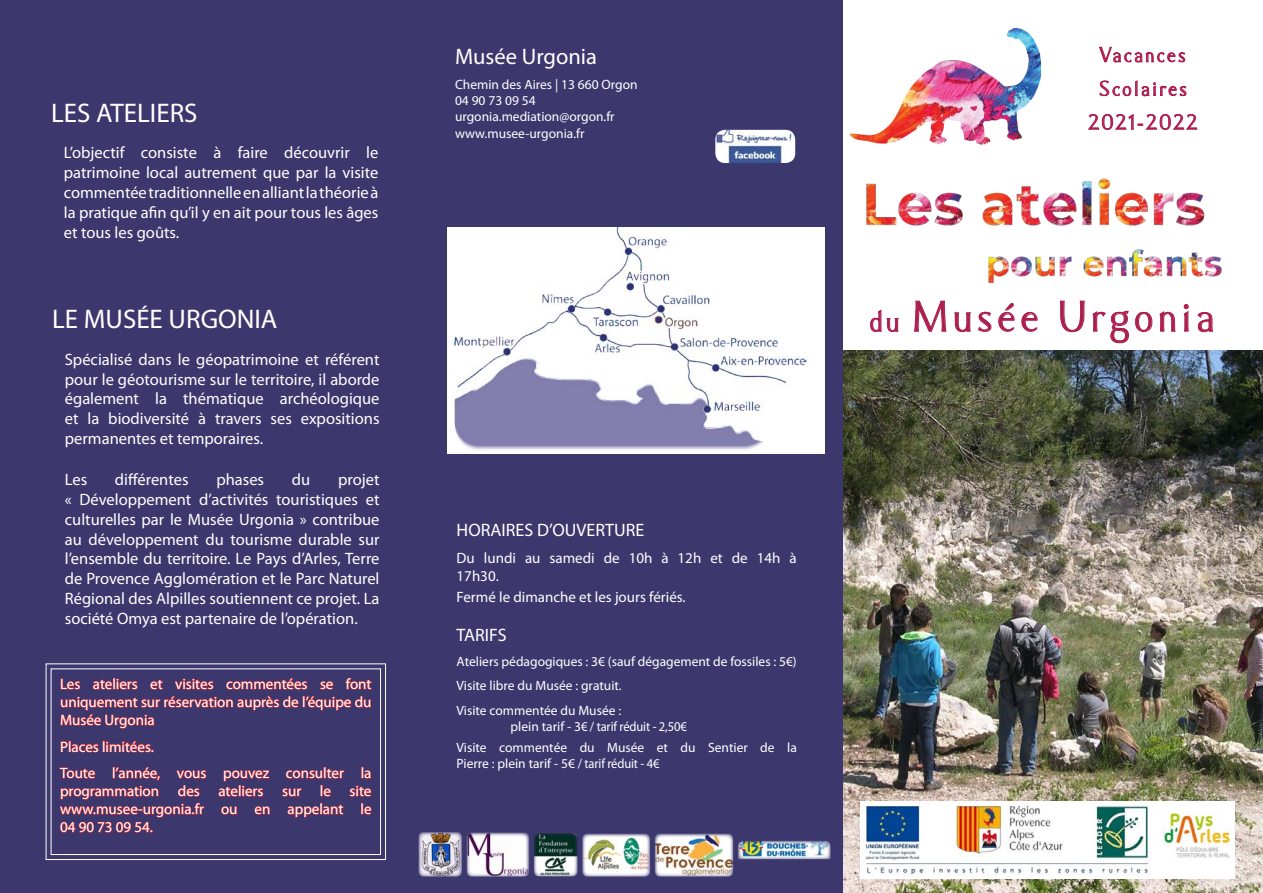
<style>
.page{position:relative;width:1263px;height:893px;background:#fff}
.page>*{position:absolute;margin:0;border:0;box-sizing:border-box;transform-origin:0 0}
.t1{font:43.5px "Caramella";letter-spacing:.1em;color:#ac1e4c}
.t2{font:27px "Myriad Pro";color:#fff}
.t3{font:22.5px "Myriad Pro";color:#fff}
.t4{font:21px/33.8px "Caramella";letter-spacing:.1em;color:#ac1e4c;text-align:center}
.t5{font:18px "Myriad Pro";color:#fff}
.t6{font:16.5px/19.8px "Myriad Pro";color:#fff;text-align:justify}
.t7{font:15px/18px "Myriad Pro";color:#fff;text-align:justify}
.t8{font:13.5px/16.2px "Myriad Pro";color:#fff}
.s1{font-size:30px}
</style>
<div class="page">
<img style="left:988px;top:249px;width:234px;height:34px">
<img style="left:842px;top:350px;width:421px;height:543px">
<div style="left:0;top:0;width:842px;height:893px;background:#3c386e"></div>
<div style="left:860px;top:801px;width:374px;height:78px;background:#fff"></div>
<img style="left:862px;top:804px;width:369px;height:72px">
<img style="left:418px;top:832px;width:44px;height:45px">
<img style="left:467px;top:832px;width:62px;height:45px">
<img style="left:534px;top:833px;width:44px;height:44px">
<img style="left:582px;top:833px;width:68px;height:44px">
<img style="left:655px;top:833px;width:78px;height:44px">
<img style="left:738px;top:841px;width:93px;height:18px">
<img style="left:715px;top:130px;width:80px;height:33px">
<img style="left:866px;top:178px;width:339px;height:48px">
<img style="left:850px;top:29px;width:190px;height:116px">
<svg style="left:45px;top:663px;width:341px;height:197px"></svg>
<div style="left:51px;top:668px;width:330px;height:187px;border:1px solid #fff"></div>
<svg style="left:870px;top:309px;width:28px;height:23px"></svg>
<svg style="left:914px;top:300px;width:33px;height:57px"></svg>
<svg style="left:954px;top:312px;width:17px;height:20px"></svg>
<svg style="left:978px;top:311px;width:14px;height:21px"></svg>
<svg style="left:998px;top:303px;width:17px;height:29px"></svg>
<svg style="left:1021px;top:312px;width:17px;height:20px"></svg>
<svg style="left:1060px;top:300px;width:25px;height:32px"></svg>
<svg style="left:1092px;top:311px;width:37px;height:32px"></svg>
<svg style="left:1135px;top:312px;width:17px;height:20px"></svg>
<svg style="left:1159px;top:311px;width:16px;height:21px"></svg>
<svg style="left:1183px;top:304px;width:6px;height:28px"></svg>
<svg style="left:1197px;top:312px;width:16px;height:21px"></svg>
<img style="left:447px;top:228px;width:378px;height:226px">
<svg style="left:1099px;top:46px;width:87px;height:17px"></svg>
<svg style="left:1099px;top:80px;width:88px;height:17px"></svg>
<svg style="left:1088px;top:114px;width:110px;height:16px"></svg>
<h2 class="t2" style="left:51px;top:96px;width:148px">LES ATELIERS</h2>
<p class="t6" style="left:64px;top:143px;width:316px">L’objectif consiste à faire découvrir le patrimoine local autrement que par la visite commentée traditionnelle en alliant la théorie à la pratique afin qu’il y en ait pour tous les âges et tous les goûts.</p>
<h2 class="t2" style="left:52px;top:302px;width:227px">LE MUSÉE URGONIA</h2>
<p class="t6" style="left:65px;top:349px;width:316px">Spécialisé dans le géopatrimoine et référent pour le géotourisme sur le territoire, il aborde également la thématique archéologique et la biodiversité à travers ses expositions permanentes et temporaires.</p>
<p class="t6" style="left:65px;top:469px;width:24px">Les</p>
<p class="t6" style="left:115px;top:469px;width:75px">différentes</p>
<p class="t6" style="left:216px;top:469px;width:49px">phases</p>
<p class="t6" style="left:292px;top:469px;width:20px">du</p>
<p class="t6" style="left:65px;top:469px;width:316px;text-indent:273px">projet « Développement d’activités touristiques et culturelles par le Musée Urgonia » contribue au développement du tourisme durable sur l’ensemble du territoire. Le Pays d’Arles, Terre de Provence Agglomération et le Parc Naturel Régional des Alpilles soutiennent ce projet. La société Omya est partenaire de l’opération.</p>
<p class="t7" style="left:60px;top:675px;width:313px">Les ateliers et visites commentées se font uniquement sur réservation auprès de l’équipe du Musée Urgonia</p>
<p class="t7" style="left:60px;top:733px;width:313px;line-height:26.5px">Places limitées.<br>Toute l’année, vous pouvez consulter la</p>
<p class="t7" style="left:60px;top:782px;width:313px">programmation des ateliers sur le site www.musee-urgonia.fr ou en appelant le 04 90 73 09 54.</p>
<h3 class="t3" style="left:455px;top:43px;width:144px">Musée Urgonia</h3>
<p class="t8" style="left:455px;top:76px;width:184px">Chemin des Aires | 13 660 Orgon<br>04 90 73 09 54 urgonia.mediation@orgon.fr www.musee-urgonia.fr</p>
<p class="t5" style="left:457px;top:519px;width:189px">HORAIRES D’OUVERTURE</p>
<p class="t7" style="left:457px;top:548px;width:342px">Du lundi au samedi de 10h à 12h et de 14h à<br>17h30.</p>
<p class="t7" style="left:457px;top:588px;width:231px">Fermé le dimanche et les jours fériés.</p>
<p class="t5" style="left:457px;top:624px;width:52px">TARIFS</p>
<p class="t8" style="left:457px;top:648px;width:342px;line-height:24.8px">Ateliers pédagogiques : 3€ (sauf dégagement de fossiles : 5€)<br>Visite libre du Musée : gratuit.<br>Visite commentée du Musée :</p>
<p class="t8" style="left:457px;top:716px;width:342px;line-height:20.4px;text-indent:54px">plein tarif - 3€ / tarif réduit - 2,50€<br>Visite commentée du Musée et du Sentier de la</p>
<p class="t8" style="left:457px;top:755px;width:204px">Pierre : plein tarif - 5€ / tarif réduit - 4€</p>
<p class="t4" style="left:1088px;top:39px;width:111px">Vacances<br>Scolaires<br>2021-2022</p>
<h1 class="t1" style="left:869px;top:293px;width:347px"><span class="s1">du</span> Musée Urgonia</h1>
</div>
